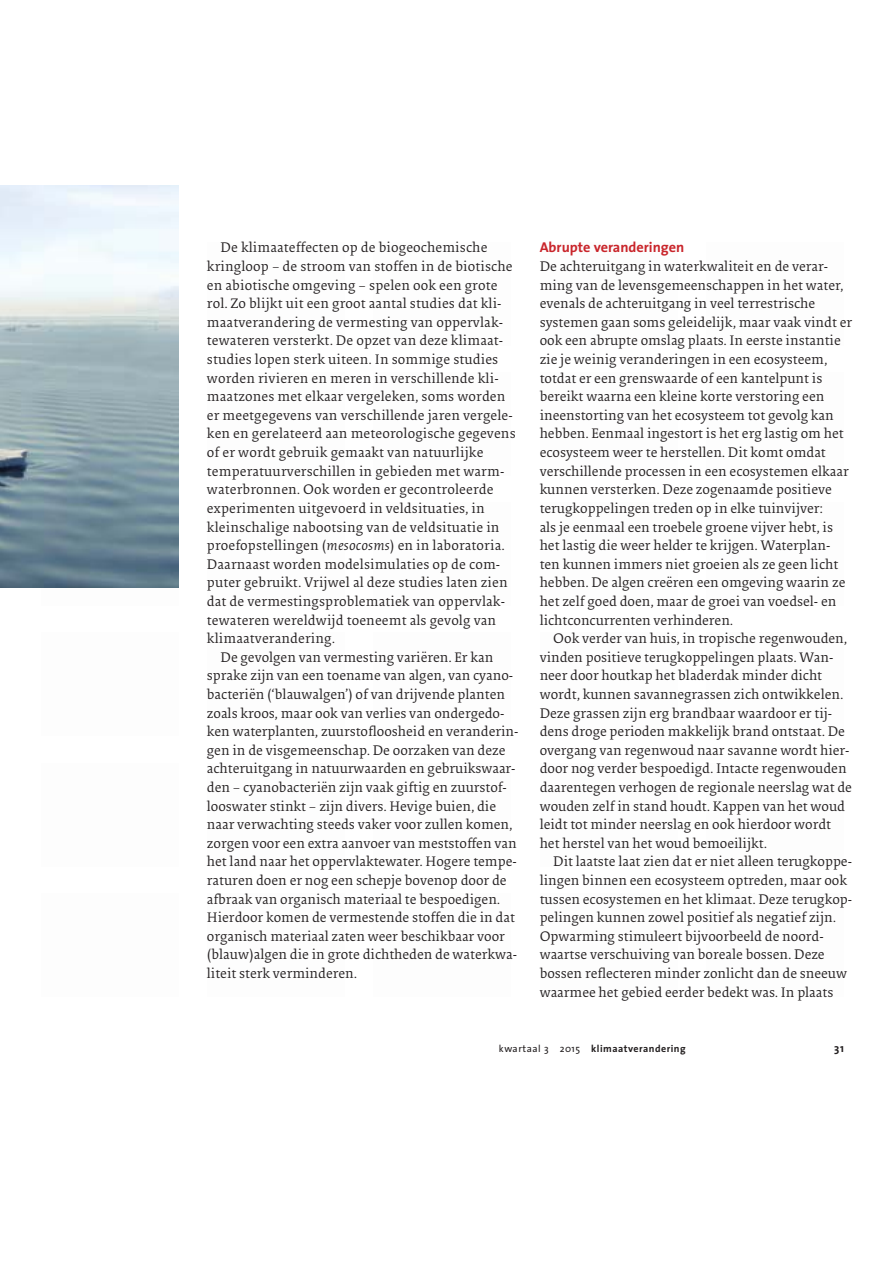
<style>
.page{position:relative;width:893px;height:1263px;background:#fff}
.page>*{position:absolute;margin:0;border:0;box-sizing:border-box;transform-origin:0 0}
.t1{font:14.25px/18.6px "Collis Roman Txt";color:#231f20}
.t2{font:700 14.25px "The Sans";color:#c9252b}
.t3{font:700 11.4px "The Sans";color:#231f20}
.t4{font:700 10.05px "The Sans";letter-spacing:.05em;color:#231f20}
.s1{font-family:"Collis Italic Txt"}
.s2{font-weight:400}
</style>
<div class="page">
<img style="left:0;top:185px;width:179px;height:402px">
<p class="t1" style="left:221px;top:240px;width:268px">De klimaateffecten op de biogeochemische</p>
<p class="t1" style="left:207px;top:258px;width:307px">kringloop – de stroom van stoffen in de biotische</p>
<p class="t1" style="left:207px;top:277px;width:292px">en abiotische omgeving – spelen ook een grote</p>
<p class="t1" style="left:207px;top:296px;width:296px">rol. Zo blijkt uit een groot aantal studies dat kli-</p>
<p class="t1" style="left:207px;top:314px;width:298px">maatverandering de vermesting van oppervlak-</p>
<p class="t1" style="left:207px;top:333px;width:298px">tewateren versterkt. De opzet van deze klimaat-</p>
<p class="t1" style="left:207px;top:351px;width:293px">studies lopen sterk uiteen. In sommige studies</p>
<p class="t1" style="left:207px;top:370px;width:293px">worden rivieren en meren in verschillende kli-</p>
<p class="t1" style="left:207px;top:389px;width:300px">maatzones met elkaar vergeleken, soms worden</p>
<p class="t1" style="left:207px;top:407px;width:307px">er meetgegevens van verschillende jaren vergele-</p>
<p class="t1" style="left:207px;top:426px;width:310px">ken en gerelateerd aan meteorologische gegevens</p>
<p class="t1" style="left:207px;top:444px;width:278px">of er wordt gebruik gemaakt van natuurlijke</p>
<p class="t1" style="left:207px;top:463px;width:299px">temperatuurverschillen in gebieden met warm-</p>
<p class="t1" style="left:207px;top:482px;width:288px">waterbronnen. Ook worden er gecontroleerde</p>
<p class="t1" style="left:207px;top:500px;width:279px">experimenten uitgevoerd in veldsituaties, in</p>
<p class="t1" style="left:207px;top:519px;width:294px">kleinschalige nabootsing van de veldsituatie in</p>
<p class="t1" style="left:207px;top:537px;width:299px">proefopstellingen (<span class="s1">mesocosms</span>) en in laboratoria.</p>
<p class="t1" style="left:207px;top:556px;width:295px">Daarnaast worden modelsimulaties op de com-</p>
<p class="t1" style="left:207px;top:575px;width:302px">puter gebruikt. Vrijwel al deze studies laten zien</p>
<p class="t1" style="left:207px;top:593px;width:300px">dat de vermestingsproblematiek van oppervlak-</p>
<p class="t1" style="left:207px;top:612px;width:291px">tewateren wereldwijd toeneemt als gevolg van</p>
<p class="t1" style="left:207px;top:631px;width:129px">klimaatverandering.</p>
<p class="t1" style="left:221px;top:649px;width:274px">De gevolgen van vermesting variëren. Er kan</p>
<p class="t1" style="left:207px;top:668px;width:308px">sprake zijn van een toename van algen, van cyano-</p>
<p class="t1" style="left:207px;top:686px;width:300px">bacteriën (‘blauwalgen’) of van drijvende planten</p>
<p class="t1" style="left:207px;top:705px;width:299px">zoals kroos, maar ook van verlies van ondergedo-</p>
<p class="t1" style="left:207px;top:724px;width:313px">ken waterplanten, zuurstofloosheid en veranderin-</p>
<p class="t1" style="left:207px;top:742px;width:300px">gen in de visgemeenschap. De oorzaken van deze</p>
<p class="t1" style="left:207px;top:761px;width:310px">achteruitgang in natuurwaarden en gebruikswaar-</p>
<p class="t1" style="left:207px;top:779px;width:301px">den – cyanobacteriën zijn vaak giftig en zuurstof-</p>
<p class="t1" style="left:207px;top:798px;width:291px">looswater stinkt – zijn divers. Hevige buien, die</p>
<p class="t1" style="left:207px;top:817px;width:307px">naar verwachting steeds vaker voor zullen komen,</p>
<p class="t1" style="left:207px;top:835px;width:311px">zorgen voor een extra aanvoer van meststoffen van</p>
<p class="t1" style="left:207px;top:854px;width:311px">het land naar het oppervlaktewater. Hogere tempe-</p>
<p class="t1" style="left:207px;top:872px;width:301px">raturen doen er nog een schepje bovenop door de</p>
<p class="t1" style="left:207px;top:891px;width:295px">afbraak van organisch materiaal te bespoedigen.</p>
<p class="t1" style="left:207px;top:910px;width:309px">Hierdoor komen de vermestende stoffen die in dat</p>
<p class="t1" style="left:207px;top:928px;width:299px">organisch materiaal zaten weer beschikbaar voor</p>
<p class="t1" style="left:207px;top:947px;width:312px">(blauw)algen die in grote dichtheden de waterkwa-</p>
<p class="t1" style="left:207px;top:965px;width:151px">liteit sterk verminderen.</p>
<p class="t2" style="left:540px;top:241px;width:146px">Abrupte veranderingen</p>
<p class="t1" style="left:540px;top:258px;width:314px">De achteruitgang in waterkwaliteit en de verar&shy;ming van de levensgemeenschappen in het water, evenals de achteruitgang in veel terrestrische systemen gaan soms geleidelijk, maar vaak vindt er ook een abrupte omslag plaats. In eerste instantie zie je weinig veranderingen in een ecosysteem, totdat er een grenswaarde of een kantelpunt is bereikt waarna een kleine korte verstoring een ineenstorting van het ecosysteem tot gevolg kan hebben. Eenmaal ingestort is het erg lastig om het ecosysteem weer te herstellen. Dit komt omdat verschillende processen in een ecosystemen elkaar kunnen versterken. Deze zogenaamde positieve terugkoppelingen treden op in elke tuinvijver:<br>als je eenmaal een troebele groene vijver hebt, is het lastig die weer helder te krijgen. Waterplan&shy;ten kunnen immers niet groeien als ze geen licht hebben. De algen creëren een omgeving waarin ze het zelf goed doen, maar de groei van voedsel- en lichtconcurrenten verhinderen.</p>
<p class="t1" style="left:540px;top:631px;width:314px;text-indent:14px">Ook verder van huis, in tropische regenwouden, vinden positieve terugkoppelingen plaats. Wan&shy;neer door houtkap het bladerdak minder dicht wordt, kunnen savannegrassen zich ontwikkelen.<br>Deze grassen zijn erg brandbaar waardoor er tij&shy;dens droge perioden makkelijk brand ontstaat. De overgang van regenwoud naar savanne wordt hier&shy;door nog verder bespoedigd. Intacte regenwouden daarentegen verhogen de regionale neerslag wat de wouden zelf in stand houdt. Kappen van het woud leidt tot minder neerslag en ook hierdoor wordt het herstel van het woud bemoeilijkt.</p>
<p class="t1" style="left:540px;top:854px;width:314px;text-indent:14px">Dit laatste laat zien dat er niet alleen terugkoppe&shy;lingen binnen een ecosysteem optreden, maar ook tussen ecosystemen en het klimaat. Deze terugkop&shy;pelingen kunnen zowel positief als negatief zijn.<br>Opwarming stimuleert bijvoorbeeld de noord&shy;waartse verschuiving van boreale bossen. Deze bossen reflecteren minder zonlicht dan de sneeuw waarmee het gebied eerder bedekt was. In plaats</p>
<p class="t4" style="left:499px;top:1045px;width:188px"><span class="s2">kwartaal 3 2015</span> klimaatverandering</p>
<p class="t3" style="left:834px;top:1044px;width:11px">31</p>
</div>
